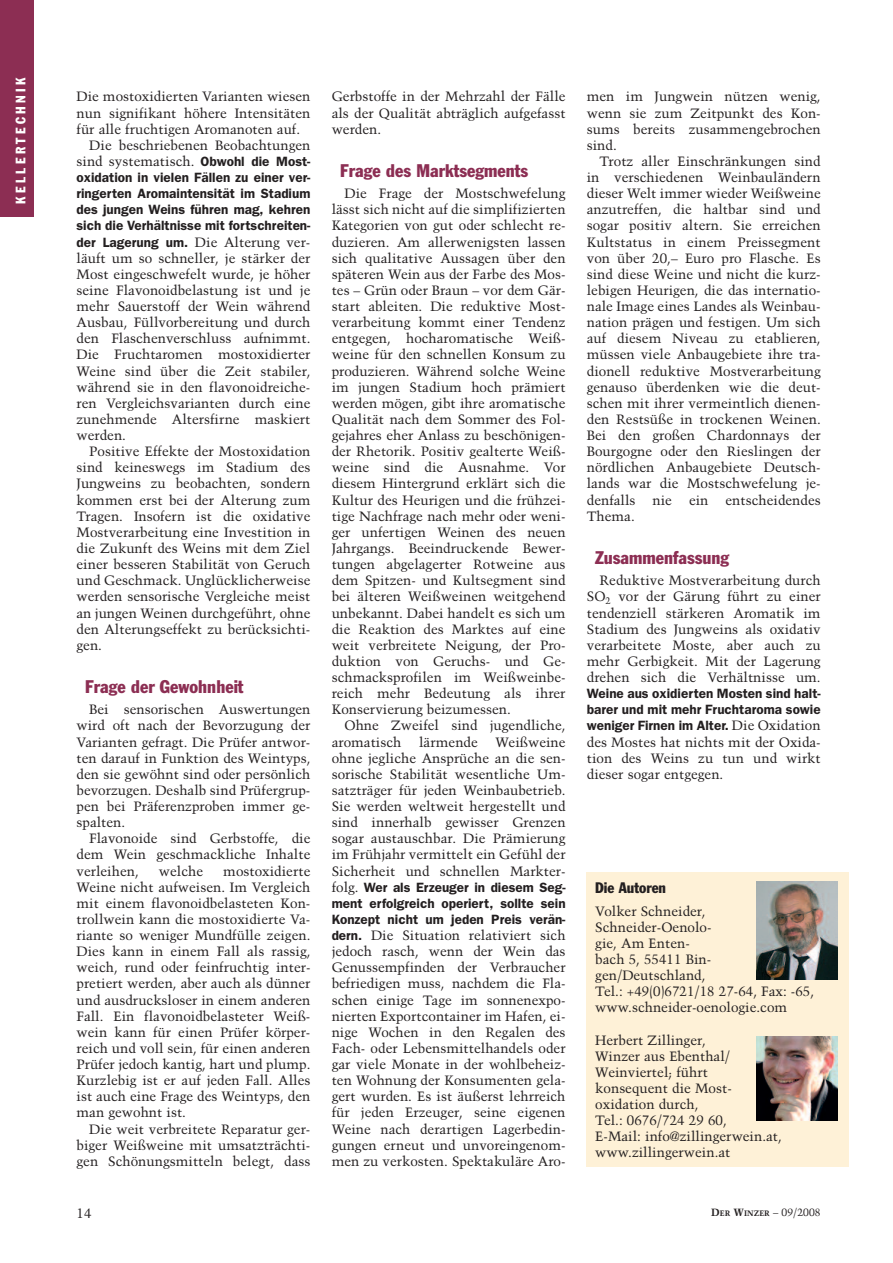
<style>
.page{position:relative;width:893px;height:1263px;background:#fff}
.page>*{position:absolute;margin:0;border:0;box-sizing:border-box;transform-origin:0 0}
.t1{font:condensed 18px "Franklin Gothic";color:#8c2e53}
.t2{font:condensed 15px "Franklin Gothic";color:#231f20}
.t3{font:13.5px/16.2px "Trump Mediaeval";color:#231f20;text-align:justify}
.t4{font:600 13.5px/16.2px "Franklin Gothic";color:#231f20;text-align:justify}
.t5{font:condensed 13.5px "Franklin Gothic";letter-spacing:.27em;color:#fff;scale:.95 1}
.t6{font:10.5px "Trump Mediaeval";color:#231f20}
.s1{font-family:"Franklin Gothic";font-weight:600}
.s2{font-family:"Trump Mediaeval";font-weight:400}
.s3{font-weight:700}
.s4{font-weight:700;font-size:7.8px}
</style>
<div class="page">
<div style="left:0;top:0;width:34px;height:217px;background:#8c2e53"></div>
<div style="left:587px;top:872px;width:262px;height:294px;background:#fef1d7"></div>
<img style="left:757px;top:881px;width:81px;height:98px">
<img style="left:757px;top:1036px;width:81px;height:85px">
<p class="t5" style="left:16px;top:204px;width:135px;rotate:-90deg">KELLERTECHNIK</p>
<p class="t3" style="left:77px;top:89px;width:235px">Die mostoxidierten Varianten wiesen</p>
<p class="t3" style="left:77px;top:105px;width:235px">nun signifikant höhere Intensitäten</p>
<p class="t3" style="left:77px;top:121px;width:225px">für alle fruchtigen Aromanoten auf.</p>
<p class="t3" style="left:89px;top:137px;width:223px">Die beschriebenen Beobachtungen</p>
<p class="t3" style="left:77px;top:153px;width:235px">sind systematisch. <span class="s1">Obwohl die Most-</span></p>
<p class="t4" style="left:77px;top:169px;width:235px">oxidation in vielen Fällen zu einer ver&shy;ringerten Aromaintensität im Stadium des jungen Weins führen mag, kehren sich die Verhältnisse mit fortschreiten-</p>
<p class="t3" style="left:77px;top:234px;width:235px"><span class="s1">der Lagerung um.</span> Die Alterung ver&shy;läuft um so schneller, je stärker der Most eingeschwefelt wurde, je höher seine Flavonoidbelastung ist und je mehr Sauerstoff der Wein während Ausbau, Füllvorbereitung und durch den Flaschenverschluss aufnimmt.<br>Die Fruchtaromen mostoxidierter Weine sind über die Zeit stabiler, während sie in den flavonoidreiche&shy;ren Vergleichsvarianten durch eine zunehmende Altersfirne maskiert werden.</p>
<p class="t3" style="left:77px;top:443px;width:235px;text-indent:13px">Positive Effekte der Mostoxidation sind keineswegs im Stadium des Jungweins zu beobachten, sondern kommen erst bei der Alterung zum Tragen. Insofern ist die oxidative Mostverarbeitung eine Investition in die Zukunft des Weins mit dem Ziel einer besseren Stabilität von Geruch und Geschmack. Unglücklicherweise werden sensorische Vergleiche meist an jungen Weinen durchgeführt, ohne den Alterungseffekt zu berücksichti&shy;gen.</p>
<h1 class="t1" style="left:85px;top:680px;width:160px">Frage der Gewohnheit</h1>
<p class="t3" style="left:77px;top:701px;width:235px;text-indent:13px">Bei sensorischen Auswertungen wird oft nach der Bevorzugung der Varianten gefragt. Die Prüfer antwor&shy;ten darauf in Funktion des Weintyps, den sie gewöhnt sind oder persönlich bevorzugen. Deshalb sind Prüfergrup&shy;pen bei Präferenzproben immer ge&shy;spalten.</p>
<p class="t3" style="left:77px;top:830px;width:235px;text-indent:13px">Flavonoide sind Gerbstoffe, die dem Wein geschmackliche Inhalte verleihen,</p>
<p class="t3" style="left:77px;top:863px;width:235px;text-indent:147px">mostoxidierte Weine nicht aufweisen. Im Vergleich mit einem flavonoidbelasteten Kon&shy;trollwein kann die mostoxidierte Va&shy;riante so weniger Mundfülle zeigen.<br>Dies kann in einem Fall als rassig, weich, rund oder feinfruchtig inter&shy;pretiert werden, aber auch als dünner und ausdrucksloser in einem anderen Fall. Ein flavonoidbelasteter Weiß&shy;wein kann für einen Prüfer körper&shy;reich und voll sein, für einen anderen Prüfer jedoch kantig, hart und plump.<br>Kurzlebig ist er auf jeden Fall. Alles ist auch eine Frage des Weintyps, den man gewohnt ist.</p>
<p class="t3" style="left:77px;top:1121px;width:235px;text-indent:13px">Die weit verbreitete Reparatur ger&shy;biger Weißweine mit umsatzträchti&shy;gen Schönungsmitteln belegt, dass</p>
<p class="t3" style="left:159px;top:863px;width:46px">welche</p>
<p class="t3" style="left:332px;top:89px;width:235px">Gerbstoffe in der Mehrzahl der Fälle als der Qualität abträglich aufgefasst werden.</p>
<h1 class="t1" style="left:340px;top:164px;width:189px">Frage des Marktsegments</h1>
<p class="t3" style="left:332px;top:185px;width:235px;text-indent:13px">Die Frage der Mostschwefelung lässt sich nicht auf die simplifizierten Kategorien von gut oder schlecht re&shy;duzieren. Am allerwenigsten lassen sich qualitative Aussagen über den späteren Wein aus der Farbe des Mos&shy;tes – Grün oder Braun – vor dem Gär&shy;start ableiten. Die reduktive Most&shy;verarbeitung kommt einer Tendenz entgegen, hocharomatische Weiß&shy;weine für den schnellen Konsum zu produzieren. Während solche Weine im jungen Stadium hoch prämiert werden mögen, gibt ihre aromatische Qualität nach dem Sommer des Fol&shy;gejahres eher Anlass zu beschönigen&shy;der Rhetorik. Positiv gealterte Weiß&shy;weine sind die Ausnahme. Vor diesem Hintergrund erklärt sich die Kultur des Heurigen und die frühzei&shy;tige Nachfrage nach mehr oder weni&shy;ger unfertigen Weinen des neuen Jahrgangs. Beeindruckende Bewer&shy;tungen abgelagerter Rotweine aus dem Spitzen- und Kultsegment sind bei älteren Weißweinen weitgehend unbekannt. Dabei handelt es sich um die Reaktion des Marktes auf eine weit verbreitete Neigung, der Pro&shy;duktion von Geruchs- und Ge&shy;schmacksprofilen im Weißweinbe&shy;reich mehr Bedeutung als ihrer Konservierung beizumessen.</p>
<p class="t3" style="left:332px;top:718px;width:235px;text-indent:13px">Ohne Zweifel sind jugendliche, aromatisch</p>
<p class="t3" style="left:332px;top:734px;width:235px;text-indent:164px">Weißweine ohne jegliche Ansprüche an die sen&shy;sorische Stabilität wesentliche Um&shy;satzträger für jeden Weinbaubetrieb.<br>Sie werden weltweit hergestellt und sind innerhalb gewisser Grenzen sogar austauschbar. Die Prämierung im Frühjahr vermittelt ein Gefühl der Sicherheit und schnellen Markter-</p>
<p class="t4" style="left:332px;top:879px;width:235px"><span class="s2">folg.</span> Wer als Erzeuger in diesem Seg&shy;ment erfolgreich operiert, sollte sein Konzept nicht um jeden Preis verän-</p>
<p class="t3" style="left:332px;top:927px;width:235px"><span class="s1">dern.</span> Die Situation relativiert sich jedoch rasch, wenn der Wein das Genussempfinden der Verbraucher befriedigen muss, nachdem die Fla&shy;schen einige Tage im sonnenexpo&shy;nierten Exportcontainer im Hafen, ei&shy;nige Wochen in den Regalen des Fach- oder Lebensmittelhandels oder gar viele Monate in der wohlbeheiz&shy;ten Wohnung der Konsumenten gela&shy;gert wurden. Es ist äußerst lehrreich für jeden Erzeuger, seine eigenen Weine nach derartigen Lagerbedin&shy;gungen erneut und unvoreingenom&shy;men zu verkosten. Spektakuläre Aro-</p>
<p class="t3" style="left:419px;top:734px;width:60px">lärmende</p>
<p class="t3" style="left:587px;top:89px;width:235px">men im Jungwein nützen wenig, wenn sie zum Zeitpunkt des Kon&shy;sums bereits zusammengebrochen sind.</p>
<p class="t3" style="left:587px;top:153px;width:235px;text-indent:13px">Trotz aller Einschränkungen sind in verschiedenen Weinbauländern dieser Welt immer wieder Weißweine anzutreffen, die haltbar sind und sogar positiv altern. Sie erreichen Kultstatus in einem Preissegment von über 20,– Euro pro Flasche. Es sind diese Weine und nicht die kurz&shy;lebigen Heurigen, die das internatio&shy;nale Image eines Landes als Weinbau&shy;nation prägen und festigen. Um sich auf diesem Niveau zu etablieren, müssen viele Anbaugebiete ihre tra&shy;dionell reduktive Mostverarbeitung genauso überdenken wie die deut&shy;schen mit ihrer vermeintlich dienen&shy;den Restsüße in trockenen Weinen.<br>Bei den großen Chardonnays der Bourgogne oder den Rieslingen der nördlichen Anbaugebiete Deutsch&shy;lands war die Mostschwefelung je&shy;denfalls</p>
<p class="t3" style="left:652px;top:492px;width:21px">nie</p>
<p class="t3" style="left:689px;top:492px;width:21px">ein</p>
<p class="t3" style="left:725px;top:492px;width:97px">entscheidendes</p>
<p class="t3" style="left:587px;top:508px;width:49px">Thema.</p>
<h1 class="t1" style="left:595px;top:551px;width:135px">Zusammenfassung</h1>
<p class="t3" style="left:587px;top:572px;width:235px;text-indent:13px">Reduktive Mostverarbeitung durch SO<sub>2</sub> vor der Gärung führt zu einer tendenziell stärkeren Aromatik im Stadium des Jungweins als oxidativ verarbeitete Moste, aber auch zu mehr Gerbigkeit. Mit der Lagerung drehen sich die Verhältnisse um.</p>
<p class="t4" style="left:587px;top:685px;width:235px">Weine aus oxidierten Mosten sind halt&shy;barer und mit mehr Fruchtaroma sowie weniger Firnen im Alter. <span class="s2">Die Oxidation</span></p>
<p class="t3" style="left:587px;top:734px;width:235px">des Mostes hat nichts mit der Oxida&shy;tion des Weins zu tun und wirkt dieser sogar entgegen.</p>
<p class="t2" style="left:595px;top:882px;width:72px">Die Autoren</p>
<p class="t3" style="left:595px;top:903px;width:220px;text-align:left">Volker Schneider,<br>Schneider-Oenolo-<br>gie, Am Enten-<br>bach 5, 55411 Bin&shy;gen/Deutschland,<br>Tel.: +49(0)6721/18 27-64, Fax: -65, www.schneider-oenologie.com</p>
<p class="t3" style="left:595px;top:1032px;width:188px;text-align:left">Herbert Zillinger,<br>Winzer aus Ebenthal/<br>Weinviertel; führt konsequent die Most&shy;oxidation durch,<br>Tel.: 0676/724 29 60,<br>E-Mail: info@zillingerwein.at, www.zillingerwein.at</p>
<p class="t3" style="left:77px;top:1205px;width:17px">14</p>
<p class="t6" style="left:711px;top:1206px;width:111px"><span class="s3">D</span><span class="s4">ER</span> <span class="s3">W</span><span class="s4">INZER</span> – 09/2008</p>
</div>
